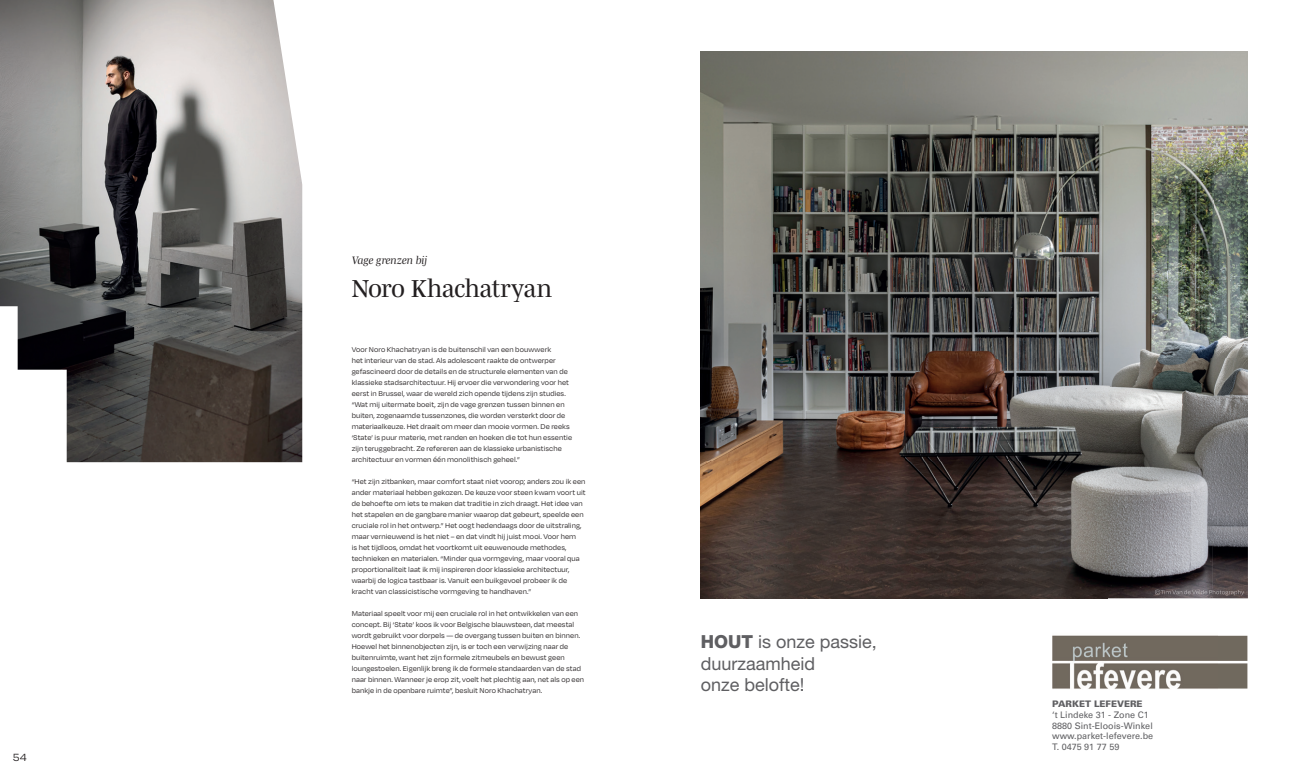
<style>
.page{position:relative;width:1299px;height:777px;background:#fff}
.page>*{position:absolute;margin:0;border:0;box-sizing:border-box;transform-origin:0 0}
.t1{font:25px "Mencken Std";letter-spacing:-.02em;color:#231f20}
.t2{font:18px/21.6px "Helvetica Neue LT Std";color:#5f5f62}
.t3{font:12px "Degular";color:#231f20}
.t4{font:italic 11px "Mencken Std";letter-spacing:-.01em;color:#231f20}
.t5{font:9px/10.8px "Univers LT 55 Rm";color:#5f5f62}
.t6{font:9px "Univers LT 75 Blk";color:#5f5f62}
.t7{font:8px/11px "Degular";letter-spacing:.01em;color:#231f20}
.s1{font-weight:800}
</style>
<div class="page">
<img style="left:0;top:0;width:302px;height:462px">
<img style="left:1218px;top:539px;width:30px;height:60px">
<img style="left:1002px;top:598px;width:216px;height:1px">
<img style="left:1052px;top:635px;width:196px;height:54px">
<img style="left:700px;top:51px;width:513px;height:410px">
<img style="left:1213px;top:51px;width:34px;height:488px">
<img style="left:700px;top:461px;width:308px;height:103px">
<img style="left:1008px;top:461px;width:205px;height:78px">
<img style="left:700px;top:564px;width:302px;height:34px">
<img style="left:1002px;top:539px;width:245px;height:59px">
<img style="left:1154px;top:589px;width:58px;height:6px">
<img style="left:1212px;top:589px;width:31px;height:6px">
<h3 class="t3" style="left:13px;top:750px;width:15px">54</h3>
<h3 class="t4" style="left:351px;top:254px;width:77px">Vage grenzen bij</h3>
<h1 class="t1" style="left:351px;top:274px;width:202px">Noro Khachatryan</h1>
<p class="t7" style="left:351px;top:344px;width:222px">Voor Noro Khachatryan is de buitenschil van een bouwwerk<br>het interieur van de stad. Als adolescent raakte de ontwerper gefascineerd door de details en de structurele elementen van de klassieke stadsarchitectuur. Hij ervoer die verwondering voor het eerst in Brussel, waar de wereld zich opende tijdens zijn studies. “Wat mij uitermate boeit, zijn de vage grenzen tussen binnen en buiten, zogenaamde tussenzones, die worden versterkt door de materiaalkeuze. Het draait om meer dan mooie vormen. De reeks ‘State’ is puur materie, met randen en hoeken die tot hun essentie zijn teruggebracht. Ze refereren aan de klassieke urbanistische architectuur en vormen één monolithisch geheel.”</p>
<p class="t7" style="left:351px;top:476px;width:235px">“Het zijn zitbanken, maar comfort staat niet voorop; anders zou ik een ander materiaal hebben gekozen. De keuze voor steen kwam voort uit de behoefte om iets te maken dat traditie in zich draagt. Het idee van het stapelen en de gangbare manier waarop dat gebeurt, speelde een cruciale rol in het ontwerp.” Het oogt hedendaags door de uitstraling, maar vernieuwend is het niet – en dat vindt hij juist mooi. Voor hem<br>is het tijdloos, omdat het voortkomt uit eeuwenoude methodes, technieken en materialen. “Minder qua vormgeving, maar vooral qua proportionaliteit laat ik mij inspireren door klassieke architectuur, waarbij de logica tastbaar is. Vanuit een buikgevoel probeer ik de kracht van classicistische vormgeving te handhaven.”</p>
<p class="t7" style="left:351px;top:608px;width:234px">Materiaal speelt voor mij een cruciale rol in het ontwikkelen van een concept. Bij ‘State’ koos ik voor Belgische blauwsteen, dat meestal wordt gebruikt voor dorpels — de overgang tussen buiten en binnen.<br>Hoewel het binnenobjecten zijn, is er toch een verwijzing naar de buitenruimte, want het zijn formele zitmeubels en bewust geen loungestoelen. Eigenlijk breng ik de formele standaarden van de stad naar binnen. Wanneer je erop zit, voelt het plechtig aan, net als op een bankje in de openbare ruimte”, besluit Noro Khachatryan.</p>
<h2 class="t2" style="left:700px;top:630px;width:178px"><span class="s1">HOUT</span> is onze passie, duurzaamheid<br>onze belofte!</h2>
<p class="t6" style="left:1052px;top:698px;width:92px">PARKET LEFEVERE</p>
<p class="t5" style="left:1052px;top:709px;width:102px">‘t Lindeke 31 - Zone C1<br>8880 Sint-Eloois-Winkel www.parket-lefevere.be<br>T. 0475 91 77 59</p>
</div>
